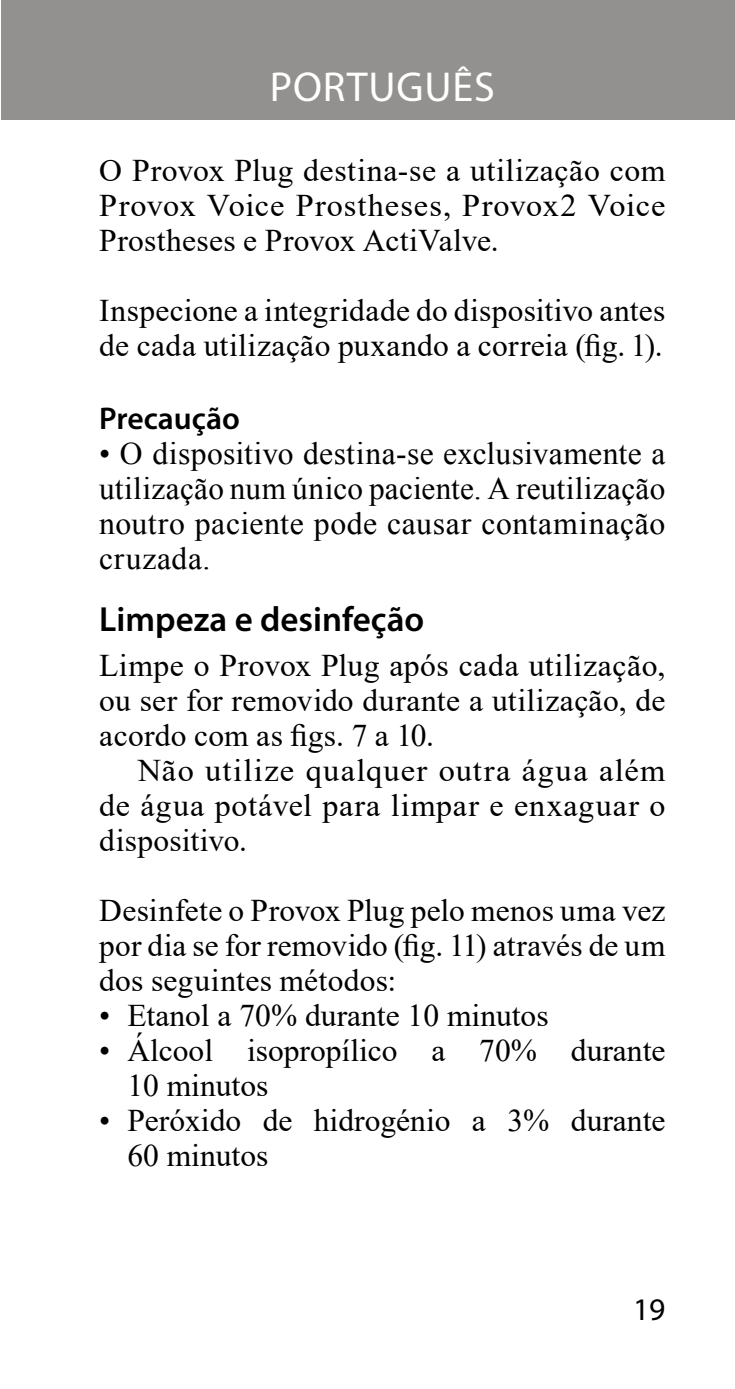
<style>
.page{position:relative;width:735px;height:1389px;background:#fff}
.page>*{position:absolute;margin:0;border:0;box-sizing:border-box;transform-origin:0 0}
.t1{font:42px "Myriad Pro";letter-spacing:.02em;color:#fff}
.t2{font:600 35px "Myriad Pro";color:#000}
.t3{font:31.5px/35px "Times New Roman";letter-spacing:.005em;color:#000;text-align:justify}
.t4{font:31.5px/35px "Times New Roman WGL";letter-spacing:.02em;color:#000;text-align:justify}
.t5{font:600 31.5px "Myriad Pro";color:#000}
.t6{font:31.5px "Myriad Pro";color:#000}
</style>
<div class="page">
<div style="left:2px;top:0;width:732px;height:119px;background:#93918f"></div>
<h1 class="t1" style="left:270px;top:61px;width:226px">PORTUGUÊS</h1>
<p class="t3" style="left:99px;top:152px;width:567px">O Provox Plug destina-se a utilização com Provox Voice Prostheses, Provox2 Voice Prostheses e Provox ActiValve.</p>
<p class="t3" style="left:99px;top:292px;width:567px">Inspecione a integridade do dispositivo antes de cada utilização puxando a correia (fig. 1).</p>
<p class="t5" style="left:99px;top:398px;width:142px">Precaução</p>
<p class="t4" style="left:99px;top:436px;width:567px">• O dispositivo destina-se exclusivamente a utilização num único paciente. A reutilização noutro paciente pode causar contaminação cruzada.</p>
<p class="t2" style="left:99px;top:597px;width:326px">Limpeza e desinfeção</p>
<p class="t3" style="left:99px;top:647px;width:567px">Limpe o Provox Plug após cada utilização, ou ser for removido durante a utilização, de acordo com as figs. 7 a 10.</p>
<p class="t3" style="left:99px;top:752px;width:567px;text-indent:38px">Não utilize qualquer outra água além de água potável para limpar e enxaguar o dispositivo.</p>
<p class="t3" style="left:99px;top:892px;width:567px">Desinfete o Provox Plug pelo menos uma vez por dia se for removido (fig. 11) através de um dos seguintes métodos:</p>
<p class="t3" style="left:99px;top:997px;width:450px">• Etanol a 70% durante 10 minutos</p>
<p class="t3" style="left:127px;top:1032px;width:539px;text-indent:-28px">• Álcool isopropílico a 70% durante<br>10 minutos</p>
<p class="t3" style="left:127px;top:1102px;width:539px;text-indent:-28px">• Peróxido de hidrogénio a 3% durante<br>60 minutos</p>
<p class="t6" style="left:632px;top:1290px;width:34px">19</p>
</div>
